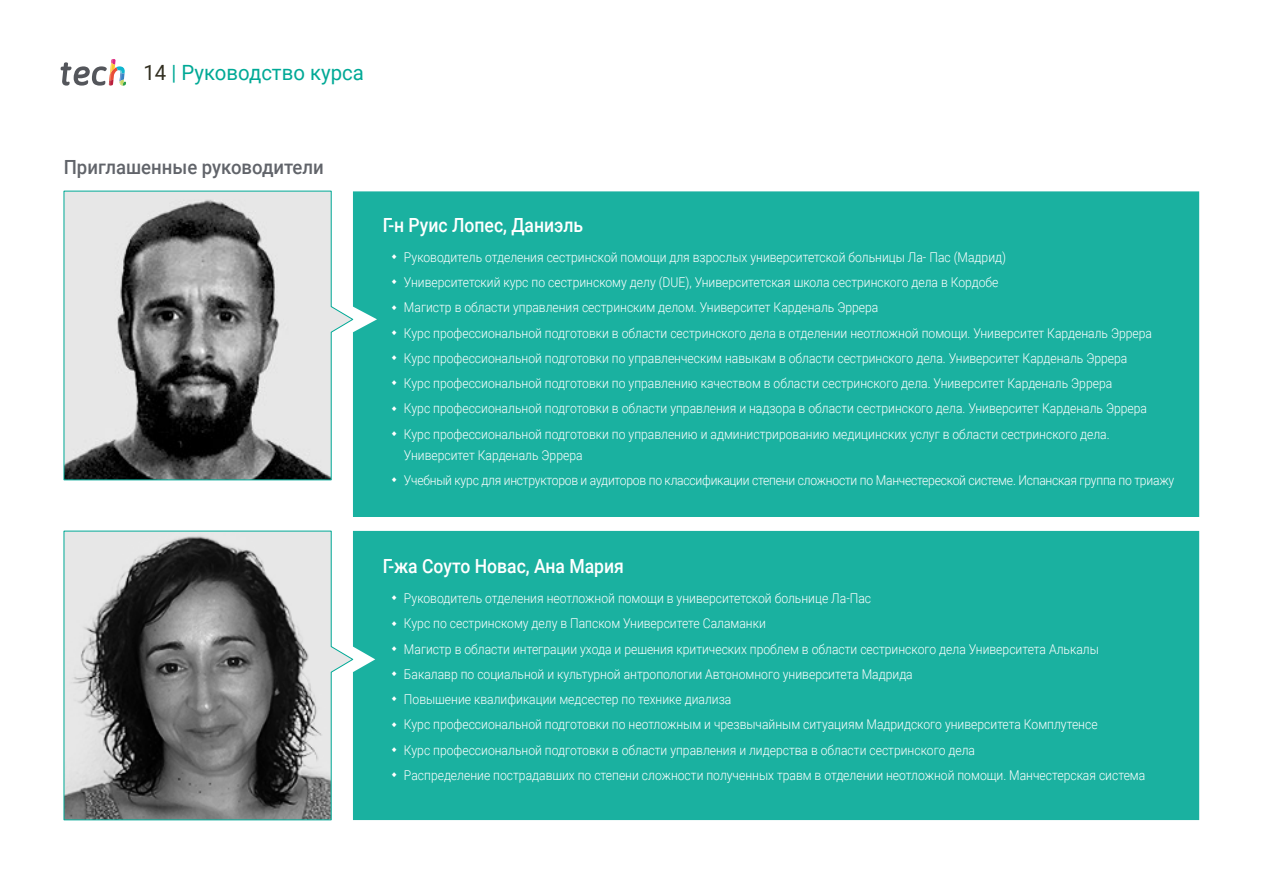
<style>
.page{position:relative;width:1263px;height:893px;background:#fff}
.page>*{position:absolute;margin:0;border:0;box-sizing:border-box;transform-origin:0 0}
.t1{font:21px "Roboto";color:#00a996}
.t2{font:500 19.5px "Roboto";color:#fff;scale:.9 1}
.t3{font:500 19.5px "Roboto";color:#61646a;scale:.95 1}
.t4{font:300 13.5px/25.2px "Roboto";color:#fff;scale:.9 1}
.t5{font:300 13.5px/25.2px "Roboto";letter-spacing:-.02em;color:#fff;scale:.9 1}
.s1{color:#312e20}
</style>
<div class="page">
<svg style="left:61px;top:59px;width:65px;height:27px"></svg>
<div style="left:353px;top:191px;width:846px;height:326px;background:#1ab1a0"></div>
<div style="left:353px;top:531px;width:846px;height:289px;background:#1ab1a0"></div>
<svg style="left:64px;top:191px;width:289px;height:289px;background:#a1a3a3"></svg>
<svg style="left:64px;top:531px;width:289px;height:289px;background:#868887"></svg>
<svg style="left:392px;top:254px;width:5px;height:5px"></svg>
<svg style="left:392px;top:280px;width:5px;height:5px"></svg>
<svg style="left:392px;top:305px;width:5px;height:5px"></svg>
<svg style="left:392px;top:330px;width:5px;height:5px"></svg>
<svg style="left:392px;top:355px;width:5px;height:5px"></svg>
<svg style="left:392px;top:381px;width:5px;height:5px"></svg>
<svg style="left:392px;top:406px;width:5px;height:5px"></svg>
<svg style="left:392px;top:431px;width:5px;height:5px"></svg>
<svg style="left:392px;top:477px;width:5px;height:5px"></svg>
<svg style="left:392px;top:595px;width:5px;height:5px"></svg>
<svg style="left:392px;top:621px;width:5px;height:5px"></svg>
<svg style="left:392px;top:646px;width:5px;height:5px"></svg>
<svg style="left:392px;top:671px;width:5px;height:5px"></svg>
<svg style="left:392px;top:696px;width:5px;height:5px"></svg>
<svg style="left:392px;top:722px;width:5px;height:5px"></svg>
<svg style="left:392px;top:747px;width:5px;height:5px"></svg>
<svg style="left:392px;top:772px;width:5px;height:5px"></svg>
<h1 class="t1" style="left:144px;top:57px;width:222px"><span class="s1">14</span> | Руководство курса</h1>
<h2 class="t3" style="left:64px;top:153px;width:275px">Приглашенные руководители</h2>
<h2 class="t2" style="left:383px;top:211px;width:224px">Г-н Руис Лопес, Даниэль</h2>
<p class="t4" style="left:404px;top:244px;width:833px">Руководитель отделения сестринской помощи для взрослых университетской больницы Ла- Пас (Мадрид)<br>Университетский курс по сестринскому делу (DUE), Университетская школа сестринского дела в Кордобе<br>Магистр в области управления сестринским делом. Университет Карденаль Эррера<br>Курс профессиональной подготовки в области сестринского дела в отделении неотложной помощи. Университет Карденаль Эррера Курс профессиональной подготовки по управленческим навыкам в области сестринского дела. Университет Карденаль Эррера Курс профессиональной подготовки по управлению качеством в области сестринского дела. Университет Карденаль Эррера<br>Курс профессиональной подготовки в области управления и надзора в области сестринского дела. Университет Карденаль Эррера Курс профессиональной подготовки по управлению и администрированию медицинских услуг в области сестринского дела.</p>
<p class="t5" style="left:404px;top:442px;width:857px">Университет Карденаль Эррера<br>Учебный курс для инструкторов и аудиторов по классификации степени сложности по Манчестереской системе. Испанская группа по триажу</p>
<h2 class="t2" style="left:383px;top:552px;width:270px">Г-жа Соуто Новас, Ана Мария</h2>
<p class="t4" style="left:404px;top:585px;width:825px">Руководитель отделения неотложной помощи в университетской больнице Ла-Пас<br>Курс по сестринскому делу в Папском Университете Саламанки<br>Магистр в области интеграции ухода и решения критических проблем в области сестринского дела Университета Алькалы Бакалавр по социальной и культурной антропологии Автономного университета Мадрида<br>Повышение квалификации медсестер по технике диализа<br>Курс профессиональной подготовки по неотложным и чрезвычайным ситуациям Мадридского университета Комплутенсе<br>Курс профессиональной подготовки в области управления и лидерства в области сестринского дела<br>Распределение пострадавших по степени сложности полученных травм в отделении неотложной помощи. Манчестерская система</p>
</div>
